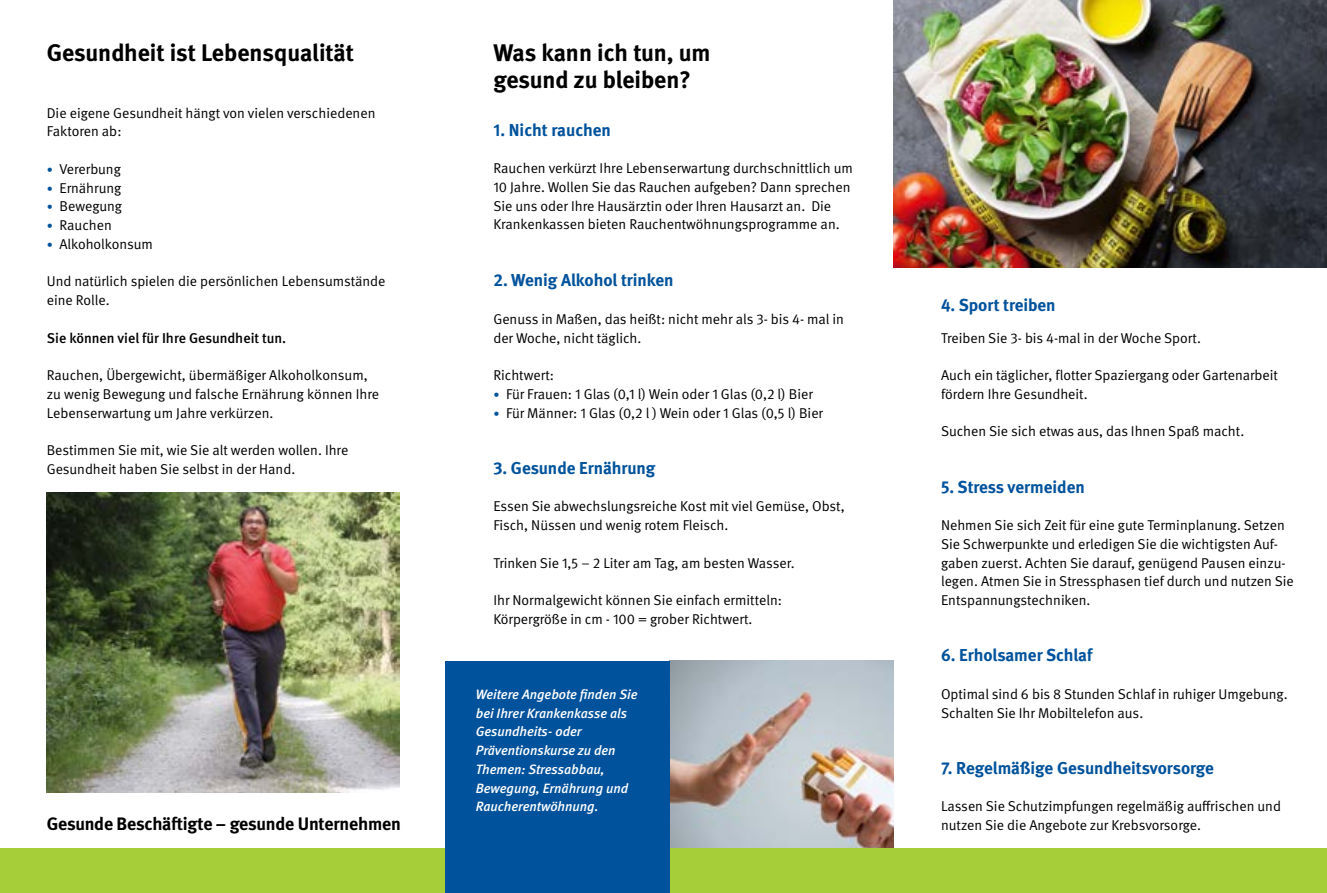
<style>
.page{position:relative;width:1327px;height:893px;background:#fff}
.page>*{position:absolute;margin:0;border:0;box-sizing:border-box;transform-origin:0 0}
.t1{font:700 24px/27px "DGUV Meta";letter-spacing:-.005em;color:#000}
.t2{font:700 18px "DGUV Meta";letter-spacing:-.01em;color:#000}
.t3{font:700 17.25px "DGUV Meta";color:#00529c}
.t4{font:14.25px/18.8px "DGUV Meta";color:#000}
.t5{font:500 14.25px "DGUV Meta";color:#000}
.t6{font:italic 500 13.5px/18.8px "DGUV Meta";color:#fff}
.s1{font-size:12px;color:#00529c}
</style>
<div class="page">
<img style="left:670px;top:661px;width:223px;height:188px">
<div style="left:0;top:849px;width:1327px;height:44px;background:#a6ce39"></div>
<img style="left:893px;top:0;width:434px;height:268px">
<div style="left:445px;top:661px;width:225px;height:232px;background:#00529c"></div>
<img style="left:47px;top:493px;width:353px;height:300px">
<h1 class="t1" style="left:47px;top:40px;width:309px">Gesundheit ist Lebensqualität</h1>
<p class="t4" style="left:47px;top:104px;width:330px">Die eigene Gesundheit hängt von vielen verschiedenen<br>Faktoren ab:</p>
<p class="t4" style="left:47px;top:160px;width:76px"><span class="s1">•</span> Vererbung</p>
<p class="t4" style="left:47px;top:179px;width:76px"><span class="s1">•</span> Ernährung</p>
<p class="t4" style="left:47px;top:197px;width:77px"><span class="s1">•</span> Bewegung</p>
<p class="t4" style="left:47px;top:216px;width:67px"><span class="s1">•</span> Rauchen</p>
<p class="t4" style="left:47px;top:235px;width:108px"><span class="s1">•</span> Alkoholkonsum</p>
<p class="t4" style="left:47px;top:272px;width:340px">Und natürlich spielen die persönlichen Lebensumstände eine Rolle.</p>
<p class="t5" style="left:47px;top:329px;width:241px">Sie können viel für Ihre Gesundheit tun.</p>
<p class="t4" style="left:47px;top:366px;width:334px">Rauchen, Übergewicht, übermäßiger Alkoholkonsum, zu wenig Bewegung und falsche Ernährung können Ihre<br>Lebenserwartung um Jahre verkürzen.</p>
<p class="t4" style="left:47px;top:441px;width:303px">Bestimmen Sie mit, wie Sie alt werden wollen. Ihre<br>Gesundheit haben Sie selbst in der Hand.</p>
<p class="t2" style="left:47px;top:813px;width:355px">Gesunde Beschäftigte – gesunde Unternehmen</p>
<h1 class="t1" style="left:493px;top:40px;width:219px">Was kann ich tun, um gesund zu bleiben?</h1>
<p class="t3" style="left:493px;top:120px;width:119px">1. Nicht rauchen</p>
<p class="t4" style="left:493px;top:159px;width:361px">Rauchen verkürzt Ihre Lebenserwartung durchschnittlich um 10 Jahre. Wollen Sie das Rauchen aufgeben? Dann sprechen Sie uns oder Ihre Hausärztin oder Ihren Hausarzt an. Die Krankenkassen bieten Rauchentwöhnungsprogramme an.</p>
<p class="t3" style="left:493px;top:270px;width:182px">2. Wenig Alkohol trinken</p>
<p class="t4" style="left:493px;top:310px;width:352px">Genuss in Maßen, das heißt: nicht mehr als 3- bis 4- mal in der Woche, nicht täglich.</p>
<p class="t4" style="left:493px;top:366px;width:62px">Richtwert:</p>
<p class="t4" style="left:493px;top:385px;width:321px"><span class="s1">•</span> Für Frauen: 1 Glas (0,1 l) Wein oder 1 Glas (0,2 l) Bier</p>
<p class="t4" style="left:493px;top:404px;width:331px"><span class="s1">•</span> Für Männer: 1 Glas (0,2 l ) Wein oder 1 Glas (0,5 l) Bier</p>
<p class="t3" style="left:493px;top:458px;width:163px">3. Gesunde Ernährung</p>
<p class="t4" style="left:493px;top:497px;width:353px">Essen Sie abwechslungsreiche Kost mit viel Gemüse, Obst,<br>Fisch, Nüssen und wenig rotem Fleisch.</p>
<p class="t4" style="left:493px;top:554px;width:303px">Trinken Sie 1,5 – 2 Liter am Tag, am besten Wasser.</p>
<p class="t4" style="left:493px;top:591px;width:290px">Ihr Normalgewicht können Sie einfach ermitteln:<br>Körpergröße in cm - 100 = grober Richtwert.</p>
<p class="t6" style="left:476px;top:685px;width:163px">Weitere Angebote finden Sie bei Ihrer Krankenkasse als<br>Gesundheits- oder<br>Präventionskurse zu den<br>Themen: Stressabbau,<br>Bewegung, Ernährung und<br>Raucherentwöhnung.</p>
<p class="t3" style="left:941px;top:295px;width:116px">4. Sport treiben</p>
<p class="t4" style="left:941px;top:329px;width:261px">Treiben Sie 3- bis 4-mal in der Woche Sport.</p>
<p class="t4" style="left:941px;top:366px;width:338px">Auch ein täglicher, flotter Spaziergang oder Gartenarbeit fördern Ihre Gesundheit.</p>
<p class="t4" style="left:941px;top:422px;width:305px">Suchen Sie sich etwas aus, das Ihnen Spaß macht.</p>
<p class="t3" style="left:941px;top:476px;width:145px">5. Stress vermeiden</p>
<p class="t4" style="left:941px;top:516px;width:354px">Nehmen Sie sich Zeit für eine gute Terminplanung. Setzen Sie Schwerpunkte und erledigen Sie die wichtigsten Auf&shy;gaben zuerst. Achten Sie darauf, genügend Pausen einzu&shy;legen. Atmen Sie in Stressphasen tief durch und nutzen Sie Entspannungstechniken.</p>
<p class="t3" style="left:941px;top:645px;width:153px">6. Erholsamer Schlaf</p>
<p class="t4" style="left:941px;top:685px;width:348px">Optimal sind 6 bis 8 Stunden Schlaf in ruhiger Umgebung.<br>Schalten Sie Ihr Mobiltelefon aus.</p>
<p class="t3" style="left:941px;top:758px;width:274px">7. Regelmäßige Gesundheitsvorsorge</p>
<p class="t4" style="left:941px;top:797px;width:341px">Lassen Sie Schutzimpfungen regelmäßig auffrischen und nutzen Sie die Angebote zur Krebsvorsorge.</p>
</div>
